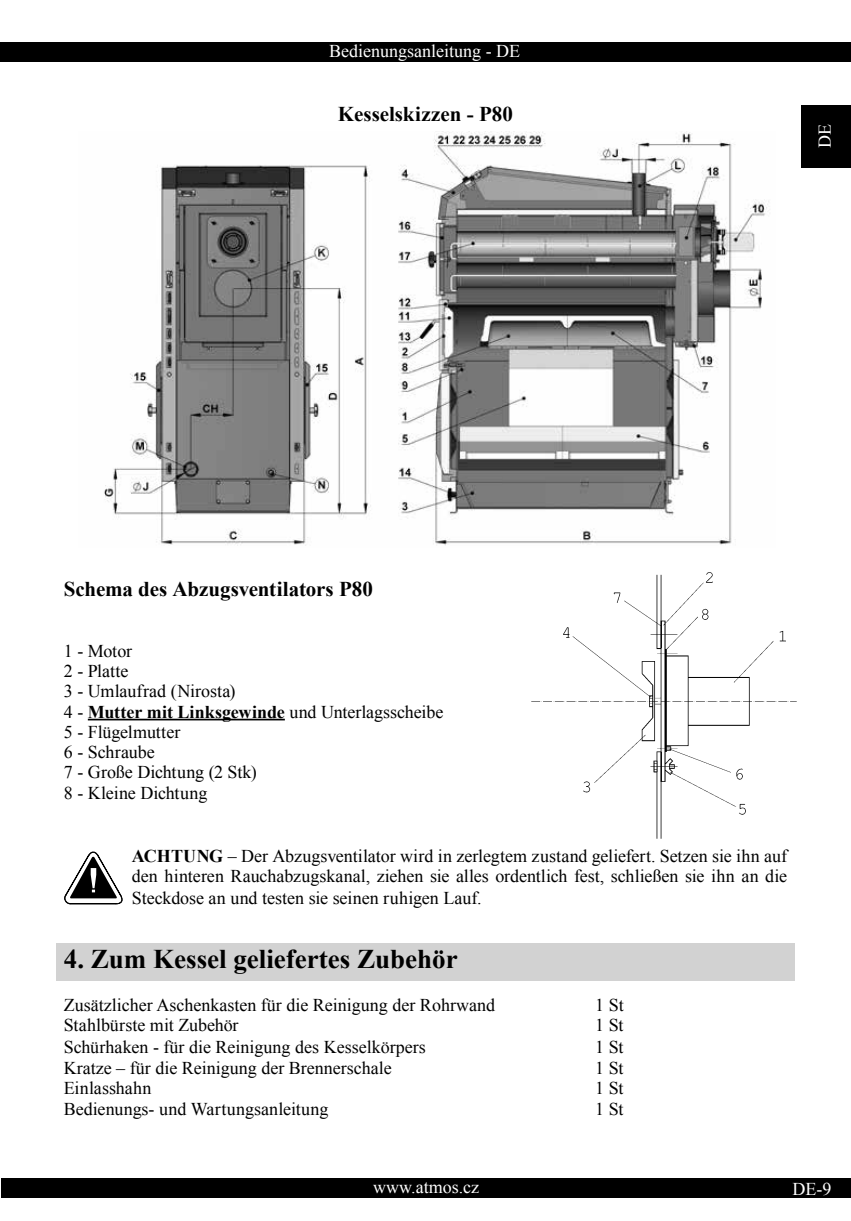
<style>
.page{position:relative;width:851px;height:1221px;background:#fff}
.page>*{position:absolute;margin:0;border:0;box-sizing:border-box;transform-origin:0 0}
.t1{font:700 27px "Times New Roman";color:#000}
.t2{font:700 21px "Times New Roman";color:#000}
.t3{font:18px/20.2px "Times New Roman";color:#000}
.t4{font:18px "Times New Roman";color:#fff}
.s1{font-weight:700}
</style>
<div class="page">
<div style="left:0;top:43px;width:850px;height:19px;background:#000"></div>
<div style="left:2px;top:1178px;width:848px;height:20px;background:#000"></div>
<div style="left:801px;top:105px;width:49px;height:63px;background:#000"></div>
<div style="left:56px;top:943px;width:738px;height:37px;background:#d2d2d2"></div>
<hr style="left:88px;top:718px;width:197px;height:2px;background:#000">
<img style="left:104px;top:132px;width:665px;height:414px">
<img style="left:531px;top:573px;width:264px;height:265px">
<svg style="left:64px;top:851px;width:59px;height:53px"></svg>
<p class="t4" style="left:329px;top:39px;width:192px">Bedienungsanleitung - DE</p>
<p class="t2" style="left:338px;top:99px;width:176px">Kesselskizzen - P80</p>
<p class="t4" style="left:812px;top:148px;width:25px;rotate:-90deg">DE</p>
<p class="t2" style="left:64px;top:574px;width:311px">Schema des Abzugsventilators P80</p>
<p class="t3" style="left:64px;top:640px;width:381px">1 - Motor<br>2 - Platte<br>3 - Umlaufrad (Nirosta)<br>4 - <span class="s1">Mutter mit Linksgewinde</span> und Unterlagsscheibe<br>5 - Flügelmutter<br>6 - Schraube<br>7 - Große Dichtung (2 Stk)<br>8 - Kleine Dichtung</p>
<p class="t3" style="left:132px;top:845px;width:656px;line-height:20.9px;text-align:justify"><span class="s1">ACHTUNG</span> – Der Abzugsventilator wird in zerlegtem zustand geliefert. Setzen sie ihn auf den hinteren Rauchabzugskanal, ziehen sie alles ordentlich fest, schließen sie ihn an die Steckdose an und testen sie seinen ruhigen Lauf.</p>
<h1 class="t1" style="left:64px;top:939px;width:395px">4. Zum Kessel geliefertes Zubehör</h1>
<p class="t3" style="left:64px;top:994px;width:432px">Zusätzlicher Aschenkasten für die Reinigung der Rohrwand</p>
<p class="t3" style="left:595px;top:994px;width:30px">1 St</p>
<p class="t3" style="left:64px;top:1014px;width:176px">Stahlbürste mit Zubehör</p>
<p class="t3" style="left:595px;top:1014px;width:30px">1 St</p>
<p class="t3" style="left:64px;top:1036px;width:363px">Schürhaken - für die Reinigung des Kesselkörpers</p>
<p class="t3" style="left:595px;top:1036px;width:30px">1 St</p>
<p class="t3" style="left:64px;top:1057px;width:329px">Kratze – für die Reinigung der Brennerschale</p>
<p class="t3" style="left:595px;top:1057px;width:30px">1 St</p>
<p class="t3" style="left:64px;top:1077px;width:89px">Einlasshahn</p>
<p class="t3" style="left:595px;top:1077px;width:30px">1 St</p>
<p class="t3" style="left:64px;top:1098px;width:266px">Bedienungs- und Wartungsanleitung</p>
<p class="t3" style="left:595px;top:1098px;width:30px">1 St</p>
<p class="t4" style="left:373px;top:1174px;width:107px">www.atmos.cz</p>
<p class="t4" style="left:792px;top:1176px;width:40px">DE-9</p>
</div>
